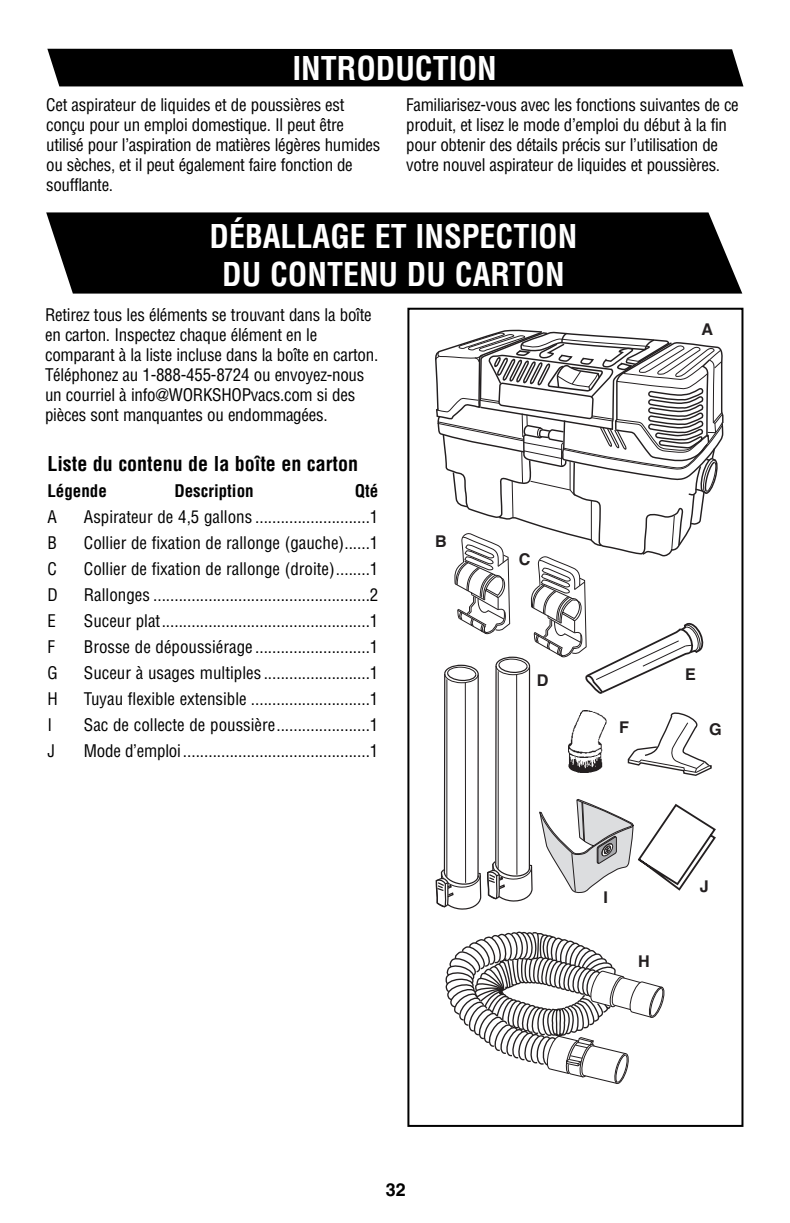
<style>
.page{position:relative;width:790px;height:1223px;background:#fff}
.page>*{position:absolute;margin:0;border:0;box-sizing:border-box;transform-origin:0 0}
.t1{font:700 condensed 32px/38.4px "Helvetica";color:#fff;text-align:center}
.t2{font:700 condensed 20px "Helvetica";color:#000}
.t3{font:700 18px "Helvetica";color:#000}
.t4{font:condensed 17px/20px "Helvetica";letter-spacing:-.015em;color:#000}
.t5{font:700 condensed 17px "Helvetica";color:#000}
.t6{font:700 16.2px "Helvetica";color:#231f20}
</style>
<div class="page">
<hr style="left:495px;top:666px;width:2px;height:198px;background:#231f20">
<hr style="left:529px;top:666px;width:1px;height:203px;background:#231f20">
<hr style="left:516px;top:675px;width:1px;height:200px;background:#231f20">
<hr style="left:498px;top:671px;width:1px;height:198px;background:#231f20">
<hr style="left:444px;top:674px;width:1px;height:198px;background:#231f20">
<hr style="left:477px;top:674px;width:2px;height:203px;background:#231f20">
<hr style="left:465px;top:683px;width:1px;height:200px;background:#231f20">
<hr style="left:446px;top:679px;width:1px;height:198px;background:#231f20">
<svg style="left:435px;top:329px;width:289px;height:366px"></svg>
<svg style="left:435px;top:711px;width:281px;height:373px"></svg>
<div style="left:407px;top:308px;width:336px;height:819px;border:2px solid #000"></div>
<div style="left:46px;top:212px;width:696px;height:82px;background:#000"></div>
<div style="left:47px;top:49px;width:696px;height:37px;background:#000"></div>
<h1 class="t1" style="left:292px;top:50px;width:206px">INTRODUCTION</h1>
<p class="t4" style="left:46px;top:95px;width:336px">Cet aspirateur de liquides et de poussières est conçu pour un emploi domestique. Il peut être utilisé pour l’aspiration de matières légères humides ou sèches, et il peut également faire fonction de soufflante.</p>
<p class="t4" style="left:406px;top:95px;width:334px">Familiarisez-vous avec les fonctions suivantes de ce produit, et lisez le mode d’emploi du début à la fin pour obtenir des détails précis sur l’utilisation de votre nouvel aspirateur de liquides et poussières.</p>
<h1 class="t1" style="left:209px;top:218px;width:369px">DÉBALLAGE ET INSPECTION<br>DU CONTENU DU CARTON</h1>
<p class="t4" style="left:45px;top:305px;width:335px">Retirez tous les éléments se trouvant dans la boîte en carton. Inspectez chaque élément en le comparant à la liste incluse dans la boîte en carton.<br>Téléphonez au 1-888-455-8724 ou envoyez-nous un courriel à info@WORKSHOPvacs.com si des pièces sont manquantes ou endommagées.</p>
<p class="t2" style="left:47px;top:452px;width:312px">Liste du contenu de la boîte en carton</p>
<p class="t5" style="left:47px;top:481px;width:61px">Légende</p>
<p class="t5" style="left:174px;top:481px;width:81px">Description</p>
<p class="t5" style="left:355px;top:481px;width:25px">Qté</p>
<p class="t4" style="left:47px;top:507px;width:11px">A</p>
<p class="t4" style="left:84px;top:507px;width:296px">Aspirateur de 4,5 gallons ...........................1</p>
<p class="t4" style="left:47px;top:533px;width:11px">B</p>
<p class="t4" style="left:84px;top:533px;width:296px">Collier de fixation de rallonge (gauche)......1</p>
<p class="t4" style="left:47px;top:559px;width:11px">C</p>
<p class="t4" style="left:84px;top:559px;width:296px">Collier de fixation de rallonge (droite)........1</p>
<p class="t4" style="left:47px;top:585px;width:12px">D</p>
<p class="t4" style="left:84px;top:585px;width:296px">Rallonges ...................................................2</p>
<p class="t4" style="left:47px;top:611px;width:10px">E</p>
<p class="t4" style="left:84px;top:611px;width:296px">Suceur plat.................................................1</p>
<p class="t4" style="left:47px;top:637px;width:9px">F</p>
<p class="t4" style="left:84px;top:637px;width:296px">Brosse de dépoussiérage ...........................1</p>
<p class="t4" style="left:47px;top:663px;width:12px">G</p>
<p class="t4" style="left:84px;top:663px;width:296px">Suceur à usages multiples .........................1</p>
<p class="t4" style="left:47px;top:689px;width:12px">H</p>
<p class="t4" style="left:84px;top:689px;width:296px">Tuyau flexible extensible ............................1</p>
<p class="t4" style="left:47px;top:715px;width:6px">I</p>
<p class="t4" style="left:84px;top:715px;width:296px">Sac de collecte de poussière......................1</p>
<p class="t4" style="left:47px;top:741px;width:9px">J</p>
<p class="t4" style="left:84px;top:741px;width:296px">Mode d’emploi............................................1</p>
<p class="t6" style="left:435px;top:535px;width:13px">B</p>
<p class="t6" style="left:519px;top:553px;width:13px">C</p>
<p class="t6" style="left:537px;top:675px;width:13px">D</p>
<p class="t6" style="left:701px;top:324px;width:13px">A</p>
<p class="t6" style="left:685px;top:668px;width:12px">E</p>
<p class="t6" style="left:619px;top:721px;width:11px">F</p>
<p class="t6" style="left:709px;top:723px;width:14px">G</p>
<p class="t6" style="left:604px;top:891px;width:6px">I</p>
<p class="t6" style="left:638px;top:955px;width:13px">H</p>
<p class="t6" style="left:700px;top:881px;width:11px">J</p>
<p class="t3" style="left:386px;top:1183px;width:22px">32</p>
</div>
